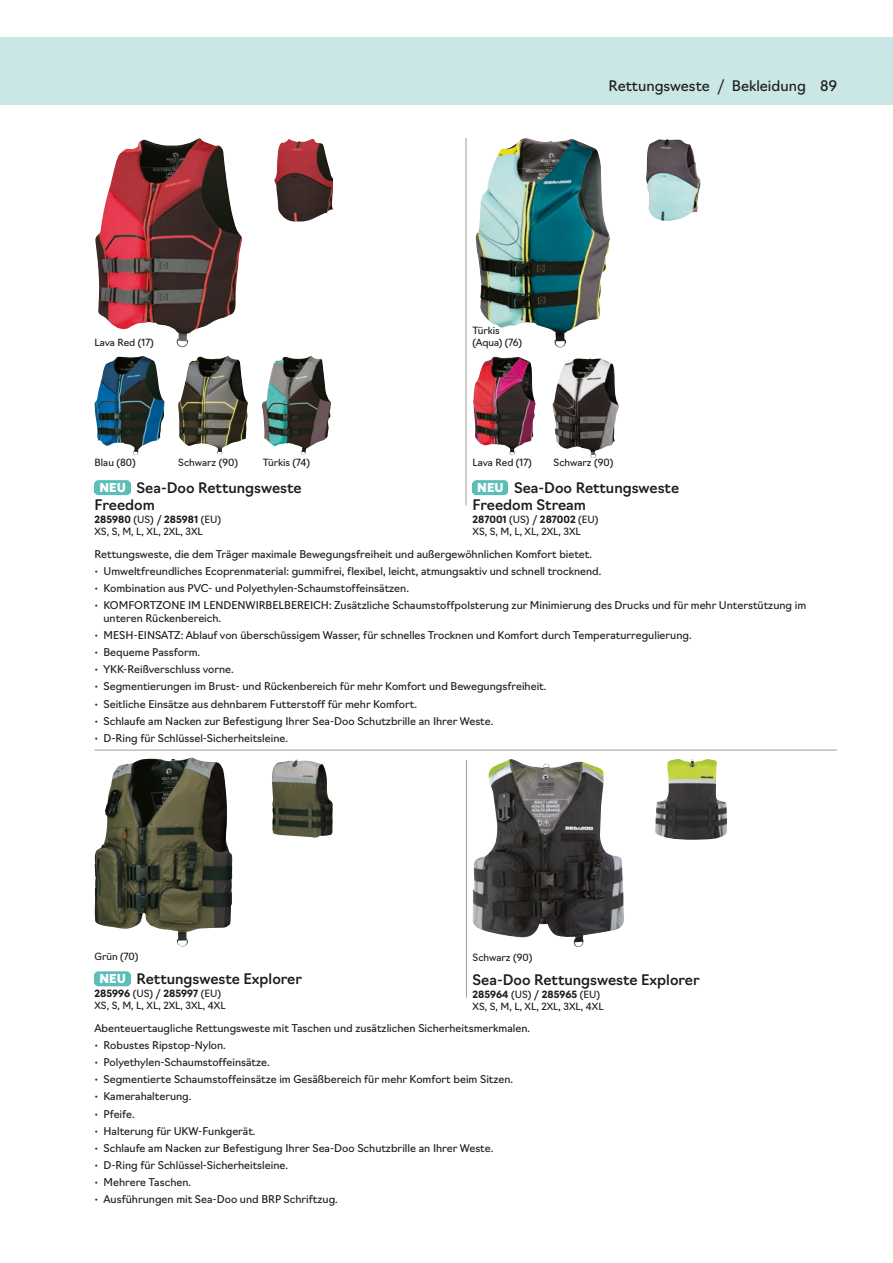
<style>
.page{position:relative;width:893px;height:1263px;background:#fff}
.page>*{position:absolute;margin:0;border:0;box-sizing:border-box;transform-origin:0 0}
.TAB-PROD-NAME{font:500 14.25px/17.2px "Navigo";color:#1d1d1b}
.t1{font:14.25px "Navigo";color:#1d1d1b}
.TAB-PROD-NAME-NEW{font:900 12px "Navigo";color:#fff}
.TAB-PROD-DESCRIPTION{font:10.5px/12.6px "Navigo";color:#1d1d1b}
.TAB-PROD-PLATFORM{font:9.75px/11.2px "Navigo";color:#1d1d1b}
.TAB-PROD-SKU-APPAREL{font:700 9.75px "Navigo";color:#1d1d1b}
.TAB-PROD-SKU-APPAREL-2{font:9.75px "Navigo";color:#1d1d1b}
.s1{font-weight:300}
.s2{font-weight:400}
</style>
<div class="page">
<img style="left:94px;top:356px;width:70px;height:99px">
<img style="left:95px;top:138px;width:147px;height:209px">
<img style="left:262px;top:356px;width:69px;height:99px">
<img style="left:178px;top:356px;width:70px;height:99px">
<img style="left:473px;top:356px;width:62px;height:99px">
<img style="left:476px;top:138px;width:125px;height:209px">
<div style="left:94px;top:480px;width:37px;height:15px;background:#5bbeb9;border-radius:4px"></div>
<div style="left:472px;top:480px;width:36px;height:15px;background:#5bbeb9;border-radius:4px"></div>
<img style="left:655px;top:759px;width:72px;height:81px">
<img style="left:472px;top:759px;width:152px;height:188px">
<img style="left:272px;top:759px;width:61px;height:78px">
<img style="left:94px;top:757px;width:138px;height:190px">
<div style="left:94px;top:971px;width:37px;height:15px;background:#5bbeb9;border-radius:4px"></div>
<img style="left:552px;top:358px;width:47px;height:100px">
<img style="left:274px;top:139px;width:59px;height:82px">
<img style="left:646px;top:139px;width:54px;height:82px">
<div style="left:0;top:37px;width:893px;height:68px;background:#cae7e5"></div>
<hr style="left:94px;top:750px;width:743px;height:1px;background:#9d9d9d">
<hr style="left:466px;top:138px;width:1px;height:367px;background:#9d9d9d">
<hr style="left:466px;top:760px;width:1px;height:237px;background:#9d9d9d">
<p class="t1" style="left:644px;top:75px;width:195px">Kategorie <span class="s1">/</span> Bekleidung 89</p>
<p class="t1" style="left:609px;top:75px;width:95px">Rettungswest</p>
<p class="TAB-PROD-PLATFORM" style="left:94px;top:336px;width:61px">Lava Red (17)</p>
<p class="TAB-PROD-PLATFORM" style="left:472px;top:324px;width:51px">Türkis (Aqua) (76)</p>
<p class="TAB-PROD-PLATFORM" style="left:94px;top:456px;width:43px">Blau (80)</p>
<p class="TAB-PROD-PLATFORM" style="left:178px;top:456px;width:61px">Schwarz (90)</p>
<p class="TAB-PROD-PLATFORM" style="left:263px;top:456px;width:49px">Türkis (74)</p>
<p class="TAB-PROD-PLATFORM" style="left:472px;top:456px;width:61px">Lava Red (17)</p>
<p class="TAB-PROD-PLATFORM" style="left:554px;top:456px;width:61px">Schwarz (90)</p>
<p class="TAB-PROD-NAME" style="left:94px;top:478px;width:209px;text-indent:42px">Sea-Doo Rettungsweste<br>Freedom</p>
<p class="TAB-PROD-SKU-APPAREL" style="left:94px;top:512px;width:128px">285980 <span class="s2">(US) /</span> 285981 <span class="s2">(EU)</span></p>
<p class="TAB-PROD-SKU-APPAREL-2" style="left:94px;top:523px;width:110px">XS, S, M, L, XL, 2XL, 3XL</p>
<p class="TAB-PROD-NAME-NEW" style="left:100px;top:478px;width:28px">NEU</p>
<p class="TAB-PROD-NAME" style="left:472px;top:478px;width:208px;text-indent:41px">Sea-Doo Rettungsweste<br>Freedom Stream</p>
<p class="TAB-PROD-SKU-APPAREL" style="left:472px;top:512px;width:127px">287001 <span class="s2">(US) /</span> 287002 <span class="s2">(EU)</span></p>
<p class="TAB-PROD-SKU-APPAREL-2" style="left:472px;top:523px;width:110px">XS, S, M, L, XL, 2XL, 3XL</p>
<p class="TAB-PROD-NAME-NEW" style="left:477px;top:478px;width:28px">NEU</p>
<p class="TAB-PROD-DESCRIPTION" style="left:94px;top:547px;width:499px">Rettungsweste, die dem Träger maximale Bewegungsfreiheit und außergewöhnlichen Komfort bietet.</p>
<p class="TAB-PROD-DESCRIPTION" style="left:94px;top:564px;width:508px">• Umweltfreundliches Ecoprenmaterial: gummifrei, flexibel, leicht, atmungsaktiv und schnell trocknend.</p>
<p class="TAB-PROD-DESCRIPTION" style="left:94px;top:581px;width:316px">• Kombination aus PVC- und Polyethylen-Schaumstoffeinsätzen.</p>
<p class="TAB-PROD-DESCRIPTION" style="left:104px;top:598px;width:704px;text-indent:-9px">• KOMFORTZONE IM LENDENWIRBELBEREICH: Zusätzliche Schaumstoffpolsterung zur Minimierung des Drucks und für mehr Unterstützung im unteren Rückenbereich.</p>
<p class="TAB-PROD-DESCRIPTION" style="left:94px;top:628px;width:599px">• MESH-EINSATZ: Ablauf von überschüssigem Wasser, für schnelles Trocknen und Komfort durch Temperaturregulierung.</p>
<p class="TAB-PROD-DESCRIPTION" style="left:94px;top:645px;width:107px">• Bequeme Passform.</p>
<p class="TAB-PROD-DESCRIPTION" style="left:94px;top:662px;width:141px">• YKK-Reißverschluss vorne.</p>
<p class="TAB-PROD-DESCRIPTION" style="left:94px;top:679px;width:453px">• Segmentierungen im Brust- und Rückenbereich für mehr Komfort und Bewegungsfreiheit.</p>
<p class="TAB-PROD-DESCRIPTION" style="left:94px;top:696px;width:324px">• Seitliche Einsätze aus dehnbarem Futterstoff für mehr Komfort.</p>
<p class="TAB-PROD-DESCRIPTION" style="left:94px;top:714px;width:400px">• Schlaufe am Nacken zur Befestigung Ihrer Sea-Doo Schutzbrille an Ihrer Weste.</p>
<p class="TAB-PROD-DESCRIPTION" style="left:94px;top:731px;width:195px">• D-Ring für Schlüssel-Sicherheitsleine.</p>
<p class="TAB-PROD-PLATFORM" style="left:94px;top:950px;width:45px">Grün (70)</p>
<p class="TAB-PROD-NAME-NEW" style="left:100px;top:969px;width:28px">NEU</p>
<p class="TAB-PROD-NAME" style="left:137px;top:969px;width:167px">Rettungsweste Explorer</p>
<p class="TAB-PROD-SKU-APPAREL" style="left:94px;top:986px;width:128px">285996 <span class="s2">(US) /</span> 285997 <span class="s2">(EU)</span></p>
<p class="TAB-PROD-SKU-APPAREL-2" style="left:94px;top:997px;width:133px">XS, S, M, L, XL, 2XL, 3XL, 4XL</p>
<p class="TAB-PROD-DESCRIPTION" style="left:94px;top:1021px;width:437px">Abenteuertaugliche Rettungsweste mit Taschen und zusätzlichen Sicherheitsmerkmalen.</p>
<p class="TAB-PROD-DESCRIPTION" style="left:94px;top:1038px;width:133px">• Robustes Ripstop-Nylon.</p>
<p class="TAB-PROD-DESCRIPTION" style="left:94px;top:1055px;width:177px">• Polyethylen-Schaumstoffeinsätze.</p>
<p class="TAB-PROD-DESCRIPTION" style="left:94px;top:1072px;width:420px">• Segmentierte Schaumstoffeinsätze im Gesäßbereich für mehr Komfort beim Sitzen.</p>
<p class="TAB-PROD-DESCRIPTION" style="left:94px;top:1089px;width:99px">• Kamerahalterung.</p>
<p class="TAB-PROD-DESCRIPTION" style="left:94px;top:1106px;width:42px">• Pfeife.</p>
<p class="TAB-PROD-DESCRIPTION" style="left:94px;top:1124px;width:163px">• Halterung für UKW-Funkgerät.</p>
<p class="TAB-PROD-DESCRIPTION" style="left:94px;top:1141px;width:400px">• Schlaufe am Nacken zur Befestigung Ihrer Sea-Doo Schutzbrille an Ihrer Weste.</p>
<p class="TAB-PROD-DESCRIPTION" style="left:94px;top:1158px;width:195px">• D-Ring für Schlüssel-Sicherheitsleine.</p>
<p class="TAB-PROD-DESCRIPTION" style="left:94px;top:1175px;width:98px">• Mehrere Taschen.</p>
<p class="TAB-PROD-DESCRIPTION" style="left:94px;top:1192px;width:245px">• Ausführungen mit Sea-Doo und BRP Schriftzug.</p>
<p class="TAB-PROD-PLATFORM" style="left:472px;top:951px;width:61px">Schwarz (90)</p>
<p class="TAB-PROD-NAME" style="left:472px;top:970px;width:229px">Sea-Doo Rettungsweste Explorer</p>
<p class="TAB-PROD-SKU-APPAREL" style="left:472px;top:987px;width:129px">285964 <span class="s2">(US) /</span> 285965 <span class="s2">(EU)</span></p>
<p class="TAB-PROD-SKU-APPAREL-2" style="left:472px;top:998px;width:133px">XS, S, M, L, XL, 2XL, 3XL, 4XL</p>
</div>
